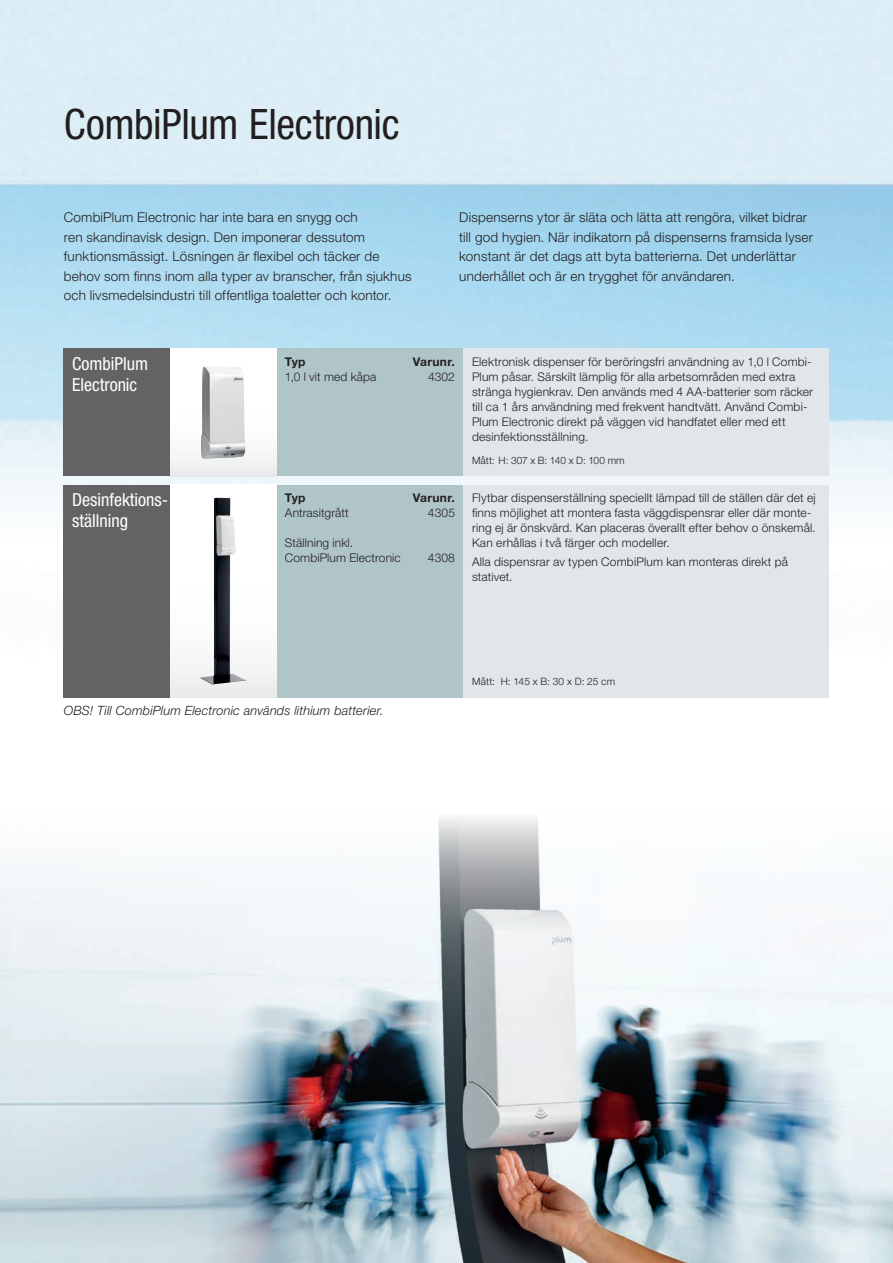
<style>
.page{position:relative;width:893px;height:1263px;background:#fff}
.page>*{position:absolute;margin:0;border:0;box-sizing:border-box;transform-origin:0 0}
.t1{font:condensed 42px "Helvetica Neue LT Std";letter-spacing:-.005em;color:#231f20}
.t2{font:condensed 18px/21px "Helvetica Neue LT Std";color:#fff}
.t3{font:300 13.5px/19.5px "Helvetica Neue LT Std";letter-spacing:.015em;color:#231f20}
.t4{font:italic 300 12.75px "Helvetica Neue LT Std";letter-spacing:.01em;color:#231f20}
.t5{font:300 12px/15px "Helvetica Neue LT Std";letter-spacing:.015em;color:#231f20}
.t6{font:700 12px "Helvetica Neue LT Std";letter-spacing:.03em;color:#231f20}
.t7{font:300 10.2px "Helvetica Neue LT Std";letter-spacing:.01em;color:#231f20}
</style>
<div class="page">
<img style="left:0;top:0;width:893px;height:692px">
<img style="left:0;top:817px;width:893px;height:446px">
<div style="left:64px;top:349px;width:106px;height:127px;background:#636366"></div>
<div style="left:64px;top:485px;width:106px;height:212px;background:#636366"></div>
<div style="left:276px;top:349px;width:187px;height:127px;background:#b0c5c8"></div>
<div style="left:276px;top:485px;width:187px;height:212px;background:#b0c5c8"></div>
<div style="left:463px;top:349px;width:366px;height:127px;background:#e0e6ea"></div>
<div style="left:463px;top:485px;width:366px;height:212px;background:#e0e6ea"></div>
<div style="left:170px;top:349px;width:106px;height:127px;background:linear-gradient(to right,#fafafa,#fafafa)"></div>
<img style="left:201px;top:366px;width:44px;height:93px">
<div style="left:170px;top:485px;width:106px;height:212px;background:linear-gradient(to right,#f8f8f9,#f8f8f9)"></div>
<img style="left:199px;top:496px;width:48px;height:189px">
<h1 class="t1" style="left:64px;top:100px;width:337px">CombiPlum Electronic</h1>
<p class="t3" style="left:64px;top:207px;width:349px">CombiPlum Electronic har inte bara en snygg och<br>ren skandinavisk design. Den imponerar dessutom funktionsmässigt. Lösningen är flexibel och täcker de behov som finns inom alla typer av branscher, från sjukhus och livsmedelsindustri till offentliga toaletter och kontor.</p>
<p class="t3" style="left:459px;top:207px;width:355px">Dispenserns ytor är släta och lätta att rengöra, vilket bidrar till god hygien. När indikatorn på dispenserns framsida lyser konstant är det dags att byta batterierna. Det underlättar underhållet och är en trygghet för användaren.</p>
<h2 class="t2" style="left:72px;top:353px;width:77px">CombiPlum<br>Electronic</h2>
<h2 class="t2" style="left:72px;top:489px;width:97px">Desinfektions&shy;ställning</h2>
<p class="t6" style="left:285px;top:354px;width:22px">Typ</p>
<p class="t6" style="left:413px;top:354px;width:44px">Varunr.</p>
<p class="t5" style="left:285px;top:369px;width:93px">1,0 l vit med kåpa</p>
<p class="t5" style="left:428px;top:369px;width:28px">4302</p>
<p class="t6" style="left:285px;top:490px;width:22px">Typ</p>
<p class="t6" style="left:413px;top:490px;width:44px">Varunr.</p>
<p class="t5" style="left:285px;top:505px;width:65px">Antrasitgrått</p>
<p class="t5" style="left:428px;top:505px;width:29px">4305</p>
<p class="t5" style="left:285px;top:535px;width:117px">Ställning inkl.<br>CombiPlum Electronic</p>
<p class="t5" style="left:428px;top:550px;width:29px">4308</p>
<p class="t5" style="left:472px;top:354px;width:343px">Elektronisk dispenser för beröringsfri användning av 1,0 l Combi-Plum påsar. Särskilt lämplig för alla arbetsområden med extra stränga hygienkrav. Den används med 4 AA-batterier som räcker till ca 1 års användning med frekvent handtvätt. Använd Combi-Plum Electronic direkt på väggen vid handfatet eller med ett desinfektionsställning.</p>
<p class="t7" style="left:472px;top:454px;width:154px">Mått: H: 307 x B: 140 x D: 100 mm</p>
<p class="t5" style="left:472px;top:490px;width:345px">Flytbar dispenserställning speciellt lämpad till de ställen där det ej finns möjlighet att montera fasta väggdispensrar eller där monte&shy;ring ej är önskvärd. Kan placeras överallt efter behov o önskemål.<br>Kan erhållas i två färger och modeller.</p>
<p class="t5" style="left:472px;top:554px;width:318px">Alla dispensrar av typen CombiPlum kan monteras direkt på stativet.</p>
<p class="t4" style="left:64px;top:703px;width:321px">OBS! Till CombiPlum Electronic används lithium batterier.</p>
<p class="t7" style="left:472px;top:675px;width:145px">Mått: H: 145 x B: 30 x D: 25 cm</p>
</div>
